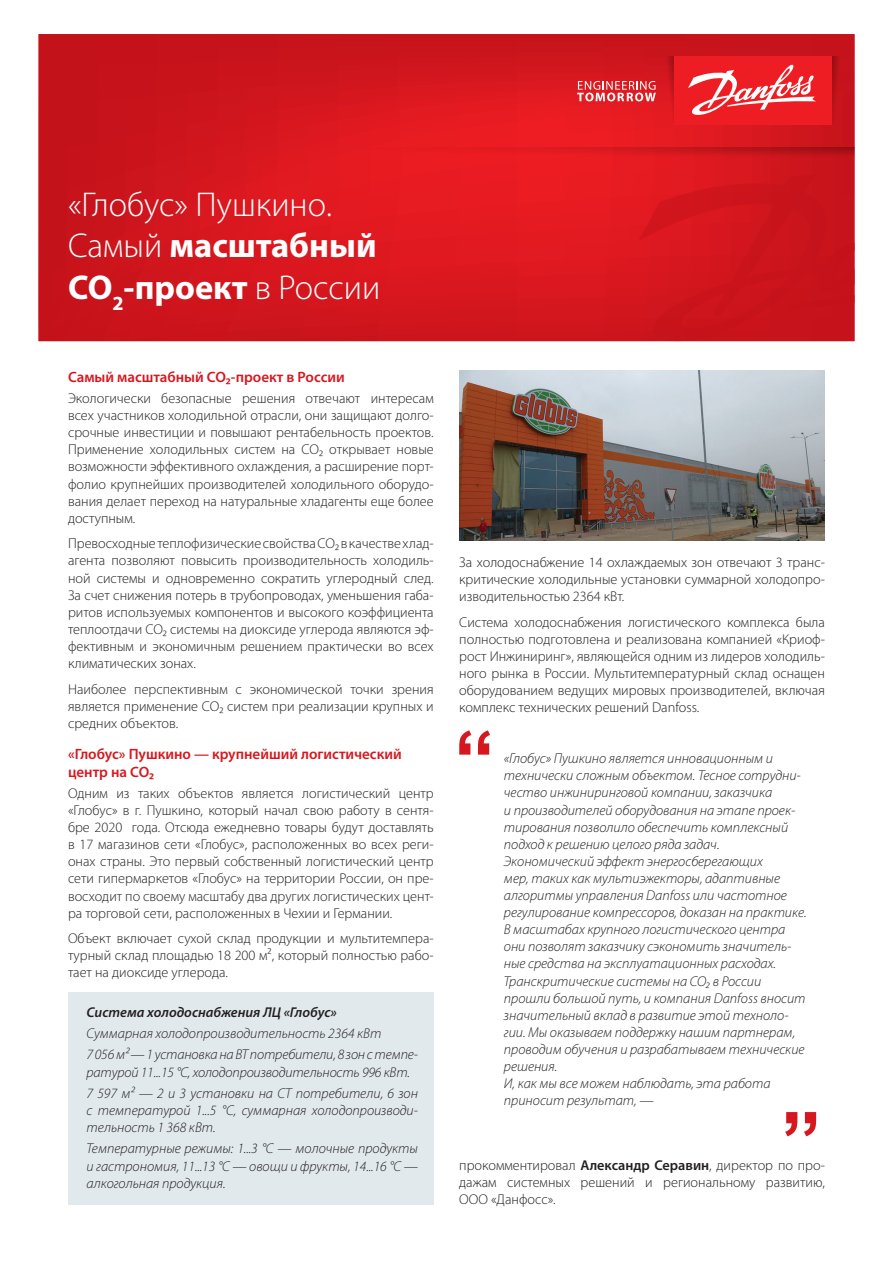
<style>
.page{position:relative;width:893px;height:1263px;background:#fff}
.page>*{position:absolute;margin:0;border:0;box-sizing:border-box;transform-origin:0 0}
.t1{font:300 34.5px/41.4px "Myriad Pro";color:#fff}
.t2{font:600 15px/18px "Myriad Pro";color:#d7171f}
.t3{font:300 14.25px/17.1px "Myriad Pro";color:#231f20;text-align:justify}
.t4{font:italic 300 14.25px/17.1px "Myriad Pro";color:#231f20}
.t5{font:italic 600 14.25px "Myriad Pro";color:#231f20}
.s1{font-weight:700}
.s2{font-weight:600}
</style>
<div class="page">
<svg style="left:38px;top:34px;width:817px;height:307px;background:#d5161d"></svg>
<svg style="left:832px;top:56px;width:12px;height:69px"></svg>
<svg style="left:358px;top:148px;width:497px;height:12px;background:#da191f"></svg>
<div style="left:674px;top:56px;width:158px;height:69px;background:#ee1d23"></div>
<svg style="left:577px;top:56px;width:97px;height:69px;background:#de2c32"></svg>
<svg style="left:688px;top:64px;width:128px;height:51px"></svg>
<svg style="left:638px;top:154px;width:217px;height:187px;background:#cf151d"></svg>
<div style="left:68px;top:992px;width:366px;height:212px;background:#e2e9ed"></div>
<svg style="left:459px;top:730px;width:31px;height:25px"></svg>
<svg style="left:785px;top:1112px;width:31px;height:24px"></svg>
<img style="left:459px;top:370px;width:366px;height:170px">
<h1 class="t1" style="left:68px;top:184px;width:314px">«Глобус» Пушкино.<br>Самый <span class="s1">масштабный<br>СО</span><sub>2</sub><span class="s1">-проект</span> в России</h1>
<p class="t2" style="left:68px;top:368px;width:278px">Самый масштабный СО₂-проект в России</p>
<p class="t3" style="left:68px;top:390px;width:367px">Экологически безопасные решения отвечают интересам всех участников холодильной отрасли, они защищают долго&shy;срочные инвестиции и повышают рентабельность проектов.<br>Применение холодильных систем на СО₂ открывает новые возможности эффективного охлаждения, а расширение порт&shy;фолио крупнейших производителей холодильного оборудо&shy;вания делает переход на натуральные хладагенты еще более доступным.</p>
<p class="t3" style="left:68px;top:535px;width:367px">Превосходные теплофизические свойства СО₂ в качестве хлад&shy;агента позволяют повысить производительность холодиль&shy;ной системы и одновременно сократить углеродный след.<br>За счет снижения потерь в трубопроводах, уменьшения габа&shy;ритов используемых компонентов и высокого коэффициента теплоотдачи СО₂ системы на диоксиде углерода являются эф&shy;фективным и экономичным решением практически во всех климатических зонах.</p>
<p class="t3" style="left:68px;top:681px;width:367px">Наиболее перспективным с экономической точки зрения является применение СО₂ систем при реализации крупных и средних объектов.</p>
<p class="t2" style="left:68px;top:745px;width:335px">«Глобус» Пушкино — крупнейший логистический центр на СО₂</p>
<p class="t3" style="left:68px;top:785px;width:367px">Одним из таких объектов является логистический центр «Глобус» в г. Пушкино, который начал свою работу в сентя&shy;бре 2020 года. Отсюда ежедневно товары будут доставлять в 17 магазинов сети «Глобус», расположенных во всех реги&shy;онах страны. Это первый собственный логистический центр сети гипермаркетов «Глобус» на территории России, он пре&shy;восходит по своему масштабу два других логистических цент&shy;ра торговой сети, расположенных в Чехии и Германии.</p>
<p class="t3" style="left:68px;top:930px;width:367px">Объект включает сухой склад продукции и мультитемпера&shy;турный склад площадью 18 200 м², который полностью рабо&shy;тает на диоксиде углерода.</p>
<p class="t5" style="left:87px;top:1004px;width:252px">Система холодоснабжения ЛЦ «Глобус»</p>
<p class="t4" style="left:87px;top:1023px;width:333px;line-height:21.3px">Суммарная холодопроизводительность 2364 кВт<br>7 056 м² — 1 установка на ВТ потребители, 8 зон с темпе-</p>
<p class="t4" style="left:87px;top:1061px;width:333px;line-height:21.3px">ратурой 11...15 °С, холодопроизводительность 996 кВт.<br>7 597 м² — 2 и 3 установки на СТ потребители, 6 зон</p>
<p class="t4" style="left:87px;top:1102px;width:333px">с температурой 1...5 °С, cуммарная холодопроизводи&shy;тельность 1 368 кВт.</p>
<p class="t4" style="left:87px;top:1140px;width:333px;text-align:justify">Температурные режимы: 1...3 °С — молочные продукты и гастрономия, 11...13 °С — овощи и фрукты, 14...16 °С — алкогольная продукция.</p>
<p class="t3" style="left:459px;top:554px;width:367px">За холодоснабжение 14 охлаждаемых зон отвечают 3 транс&shy;критические холодильные установки суммарной холодопро&shy;изводительностью 2364 кВт.</p>
<p class="t3" style="left:459px;top:613px;width:367px">Система холодоснабжения логистического комплекса была полностью подготовлена и реализована компанией «Криоф&shy;рост Инжиниринг», являющейся одним из лидеров холодиль&shy;ного рынка в России. Мультитемпературный склад оснащен оборудованием ведущих мировых производителей, включая комплекс технических решений Danfoss.</p>
<p class="t4" style="left:504px;top:750px;width:304px">«Глобус» Пушкино является инновационным и технически сложным объектом. Тесное сотрудни&shy;чество инжиниринговой компании, заказчика<br>и производителей оборудования на этапе проек&shy;тирования позволило обеспечить комплексный подход к решению целого ряда задач.<br>Экономический эффект энергосберегающих<br>мер, таких как мультиэжекторы, адаптивные алгоритмы управления Danfoss или частотное регулирование компрессоров, доказан на практике.<br>В масштабах крупного логистического центра они позволят заказчику сэкономить значитель&shy;ные средства на эксплуатационных расходах.<br>Транскритические системы на CO₂ в России прошли большой путь, и компания Danfoss вносит значительный вклад в развитие этой техноло&shy;гии. Мы оказываем поддержку нашим партнерам, проводим обучения и разрабатываем технические решения.<br>И, как мы все можем наблюдать, эта работа приносит результат, —</p>
<p class="t3" style="left:459px;top:1156px;width:367px">прокомментировал <span class="s2">Александр Серавин</span>, директор по про&shy;дажам системных решений и региональному развитию, ООО «Данфосс».</p>
</div>
